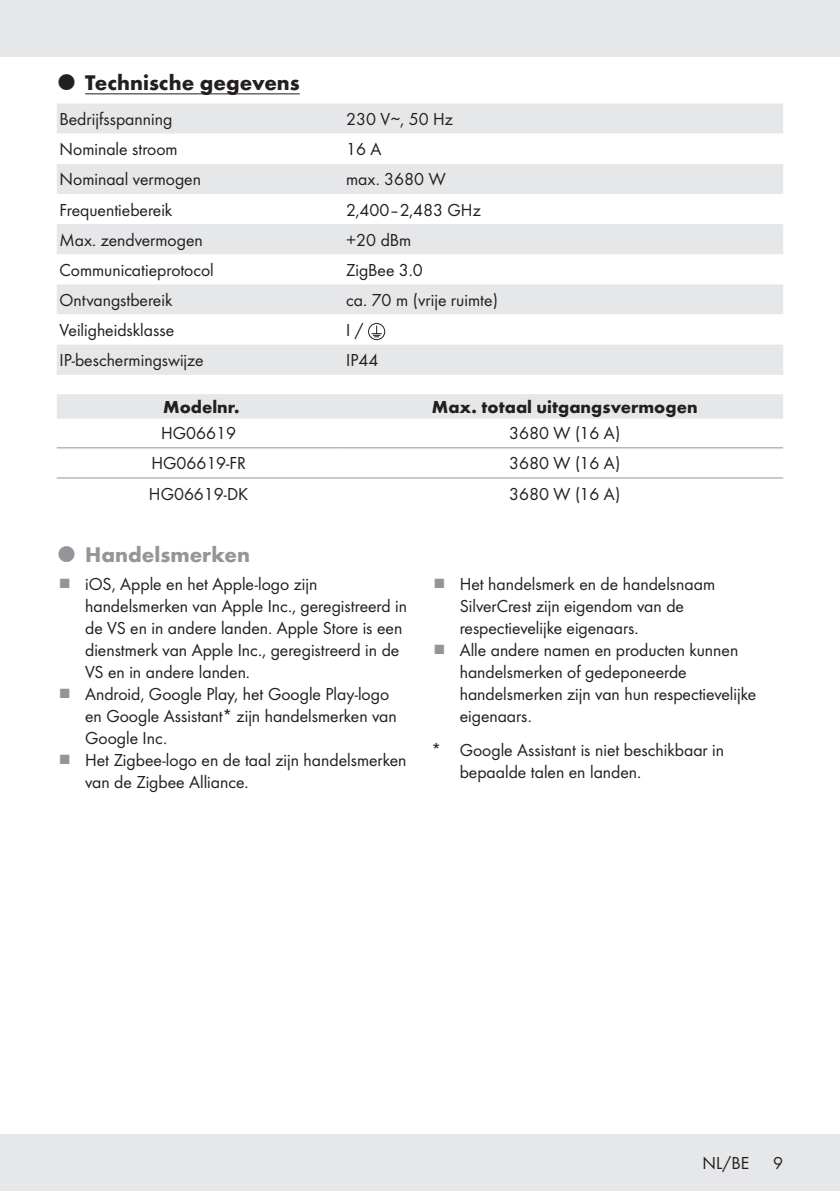
<style>
.page{position:relative;width:840px;height:1191px;background:#fff}
.page>*{position:absolute;margin:0;border:0;box-sizing:border-box;transform-origin:0 0}
.t1{font:700 22px "Futura";color:#231f20}
.t2{font:700 22px "Futura";color:#939598}
.Indent_SB{font:18px/22px "Futura Boo";color:#231f20}
.Body{font:18px "Futura Boo";color:#231f20}
.Body-2{font:700 18px "Futura";color:#231f20}
</style>
<div class="page">
<div style="left:0;top:1134px;width:839px;height:57px;background:#e6e7e9"></div>
<div style="left:0;top:0;width:839px;height:57px;background:#e6e7e9"></div>
<hr style="left:85px;top:93px;width:214px;height:1px;background:#231f20">
<div style="left:57px;top:103px;width:725px;height:31px;background:#e6e7e9"></div>
<svg style="left:57px;top:164px;width:725px;height:177px;fill:#e8e9eb"></svg>
<div style="left:57px;top:345px;width:725px;height:30px;background:#e6e7e9"></div>
<svg style="left:368px;top:323px;width:16px;height:17px"></svg>
<div style="left:368px;top:323px;width:17px;height:17px;border:1px solid #231f20;border-radius:50%"></div>
<svg style="left:372px;top:326px;width:9px;height:11px"></svg>
<div style="left:57px;top:394px;width:725px;height:25px;background:#e6e7e9"></div>
<hr style="left:57px;top:447px;width:283px;height:1px;background:#939598">
<hr style="left:340px;top:447px;width:442px;height:1px;background:#939598">
<hr style="left:57px;top:477px;width:283px;height:1px;background:#939598">
<hr style="left:340px;top:477px;width:442px;height:1px;background:#939598">
<p class="t1" style="left:85px;top:66px;width:216px">Technische gegevens</p>
<p class="Body" style="left:60px;top:107px;width:114px">Bedrijfsspanning</p>
<p class="Body" style="left:346px;top:107px;width:108px">230 V∼, 50 Hz</p>
<p class="Body" style="left:60px;top:137px;width:119px">Nominale stroom</p>
<p class="Body" style="left:346px;top:137px;width:37px">16 A</p>
<p class="Body" style="left:60px;top:167px;width:143px">Nominaal vermogen</p>
<p class="Body" style="left:346px;top:167px;width:101px">max. 3680 W</p>
<p class="Body" style="left:60px;top:197px;width:114px">Frequentiebereik</p>
<p class="Body" style="left:346px;top:197px;width:136px">2,400–2,483 GHz</p>
<p class="Body" style="left:60px;top:227px;width:145px">Max. zendvermogen</p>
<p class="Body" style="left:346px;top:227px;width:67px">+20 dBm</p>
<p class="Body" style="left:60px;top:257px;width:156px">Communicatieprotocol</p>
<p class="Body" style="left:346px;top:257px;width:78px">ZigBee 3.0</p>
<p class="Body" style="left:60px;top:288px;width:114px">Ontvangstbereik</p>
<p class="Body" style="left:346px;top:288px;width:153px">ca. 70 m (vrije ruimte)</p>
<p class="Body" style="left:60px;top:318px;width:116px">Veiligheidsklasse</p>
<p class="Body" style="left:346px;top:318px;width:19px">I/</p>
<p class="Body" style="left:60px;top:348px;width:145px">IP-beschermingswijze</p>
<p class="Body" style="left:346px;top:348px;width:34px">IP44</p>
<p class="Body-2" style="left:163px;top:394px;width:78px">Modelnr.</p>
<p class="Body-2" style="left:431px;top:394px;width:267px">Max. totaal uitgangsvermogen</p>
<p class="Body" style="left:161px;top:421px;width:76px">HG06619</p>
<p class="Body" style="left:509px;top:421px;width:113px">3680 W (16 A)</p>
<p class="Body" style="left:151px;top:451px;width:96px">HG06619-FR</p>
<p class="Body" style="left:509px;top:451px;width:113px">3680 W (16 A)</p>
<p class="Body" style="left:149px;top:481px;width:101px">HG06619-DK</p>
<p class="Body" style="left:509px;top:481px;width:113px">3680 W (16 A)</p>
<p class="t2" style="left:85px;top:539px;width:166px">Handelsmerken</p>
<p class="Indent_SB" style="left:85px;top:572px;width:323px">iOS, Apple en het Apple-logo zijn handelsmerken van Apple Inc., geregistreerd in de VS en in andere landen. Apple Store is een dienstmerk van Apple Inc., geregistreerd in de VS en in andere landen.</p>
<p class="Indent_SB" style="left:85px;top:682px;width:313px">Android, Google Play, het Google Play-logo en Google Assistant* zijn handelsmerken van<br>Google Inc.</p>
<p class="Indent_SB" style="left:85px;top:748px;width:323px">Het Zigbee-logo en de taal zijn handelsmerken van de Zigbee Alliance.</p>
<p class="Indent_SB" style="left:459px;top:572px;width:257px">Het handelsmerk en de handelsnaam<br>SilverCrest zijn eigendom van de respectievelijke eigenaars.</p>
<p class="Indent_SB" style="left:459px;top:638px;width:298px">Alle andere namen en producten kunnen handelsmerken of gedeponeerde handelsmerken zijn van hun respectievelijke eigenaars.</p>
<p class="Indent_SB" style="left:459px;top:737px;width:266px;text-indent:-28px">* Google Assistant is niet beschikbaar in bepaalde talen en landen.</p>
<p class="Indent_SB" style="left:702px;top:1151px;width:48px">NL/BE</p>
<p class="Indent_SB" style="left:772px;top:1151px;width:11px">9</p>
</div>
